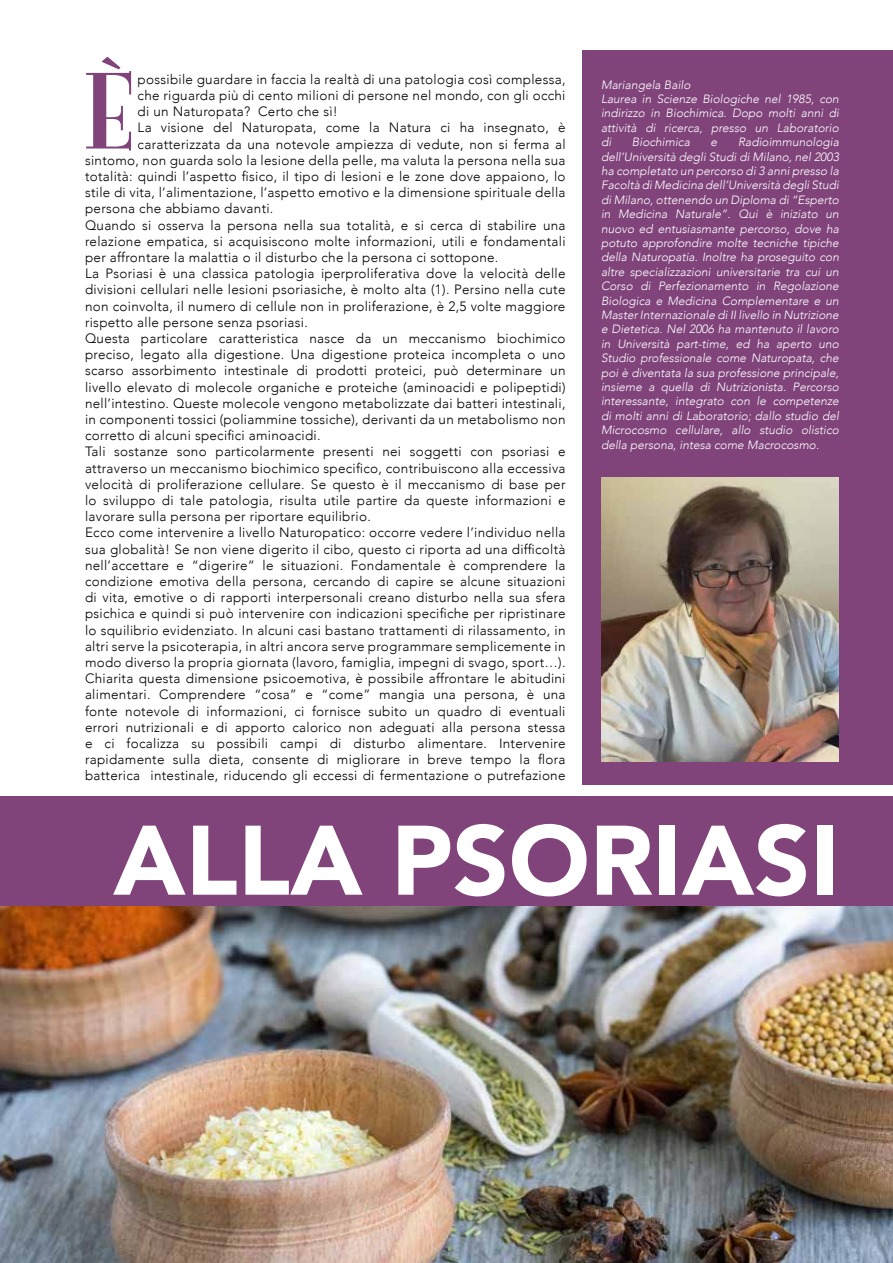
<style>
.page{position:relative;width:893px;height:1263px;background:#fff}
.page>*{position:absolute;margin:0;border:0;box-sizing:border-box;transform-origin:0 0}
.t1{font:900 97.5px "Avenir";color:#fff}
.t2{font:94.35px "Mona Lisa Solid ITC Normal";color:#80447b}
.t3{font:300 13.5px "Avenir";letter-spacing:.02em;color:#000}
.t4{font:italic 300 12px/14.4px "Avenir";color:#fff}
</style>
<div class="page">
<img style="left:1px;top:906px;width:892px;height:357px">
<img style="left:0;top:0;width:1px;height:1263px">
<div style="left:583px;top:50px;width:310px;height:734px;background:#80447b"></div>
<img style="left:601px;top:478px;width:238px;height:283px">
<div style="left:0;top:796px;width:893px;height:110px;background:#80447b"></div>
<h2 class="t2" style="left:82px;top:56px;width:55px">È</h2>
<p class="t3" style="left:138px;top:71px;width:429px">possibile guardare in faccia la realtà di una patologia così complessa,</p>
<p class="t3" style="left:138px;top:87px;width:429px">che riguarda più di cento milioni di persone nel mondo, con gli occhi</p>
<p class="t3" style="left:138px;top:103px;width:202px">di un Naturopata? Certo che sì!</p>
<p class="t3" style="left:138px;top:120px;width:429px">La visione del Naturopata, come la Natura ci ha insegnato, è</p>
<p class="t3" style="left:138px;top:136px;width:429px">caratterizzata da una notevole ampiezza di vedute, non si ferma al</p>
<p class="t3" style="left:85px;top:152px;width:482px">sintomo, non guarda solo la lesione della pelle, ma valuta la persona nella sua</p>
<p class="t3" style="left:85px;top:168px;width:482px">totalità: quindi l’aspetto fisico, il tipo di lesioni e le zone dove appaiono, lo</p>
<p class="t3" style="left:85px;top:184px;width:482px">stile di vita, l’alimentazione, l’aspetto emotivo e la dimensione spirituale della</p>
<p class="t3" style="left:85px;top:201px;width:190px">persona che abbiamo davanti.</p>
<p class="t3" style="left:85px;top:217px;width:482px">Quando si osserva la persona nella sua totalità, e si cerca di stabilire una</p>
<p class="t3" style="left:85px;top:233px;width:482px">relazione empatica, si acquisiscono molte informazioni, utili e fondamentali</p>
<p class="t3" style="left:85px;top:249px;width:415px">per affrontare la malattia o il disturbo che la persona ci sottopone.</p>
<p class="t3" style="left:85px;top:265px;width:482px">La Psoriasi è una classica patologia iperproliferativa dove la velocità delle</p>
<p class="t3" style="left:85px;top:282px;width:482px">divisioni cellulari nelle lesioni psoriasiche, è molto alta (1). Persino nella cute</p>
<p class="t3" style="left:85px;top:298px;width:482px">non coinvolta, il numero di cellule non in proliferazione, è 2,5 volte maggiore</p>
<p class="t3" style="left:85px;top:314px;width:224px">rispetto alle persone senza psoriasi.</p>
<p class="t3" style="left:85px;top:330px;width:482px">Questa particolare caratteristica nasce da un meccanismo biochimico</p>
<p class="t3" style="left:85px;top:346px;width:482px">preciso, legato alla digestione. Una digestione proteica incompleta o uno</p>
<p class="t3" style="left:85px;top:363px;width:482px">scarso assorbimento intestinale di prodotti proteici, può determinare un</p>
<p class="t3" style="left:85px;top:379px;width:482px">livello elevato di molecole organiche e proteiche (aminoacidi e polipeptidi)</p>
<p class="t3" style="left:85px;top:395px;width:482px">nell’intestino. Queste molecole vengono metabolizzate dai batteri intestinali,</p>
<p class="t3" style="left:85px;top:411px;width:482px">in componenti tossici (poliammine tossiche), derivanti da un metabolismo non</p>
<p class="t3" style="left:85px;top:427px;width:237px">corretto di alcuni specifici aminoacidi.</p>
<p class="t3" style="left:85px;top:444px;width:482px">Tali sostanze sono particolarmente presenti nei soggetti con psoriasi e</p>
<p class="t3" style="left:85px;top:460px;width:482px">attraverso un meccanismo biochimico specifico, contribuiscono alla eccessiva</p>
<p class="t3" style="left:85px;top:476px;width:482px">velocità di proliferazione cellulare. Se questo è il meccanismo di base per</p>
<p class="t3" style="left:85px;top:492px;width:482px">lo sviluppo di tale patologia, risulta utile partire da queste informazioni e</p>
<p class="t3" style="left:85px;top:508px;width:287px">lavorare sulla persona per riportare equilibrio.</p>
<p class="t3" style="left:85px;top:525px;width:482px">Ecco come intervenire a livello Naturopatico: occorre vedere l’individuo nella</p>
<p class="t3" style="left:85px;top:541px;width:482px">sua globalità! Se non viene digerito il cibo, questo ci riporta ad una difficoltà</p>
<p class="t3" style="left:85px;top:557px;width:482px">nell’accettare e “digerire” le situazioni. Fondamentale è comprendere la</p>
<p class="t3" style="left:85px;top:573px;width:482px">condizione emotiva della persona, cercando di capire se alcune situazioni</p>
<p class="t3" style="left:85px;top:589px;width:482px">di vita, emotive o di rapporti interpersonali creano disturbo nella sua sfera</p>
<p class="t3" style="left:85px;top:606px;width:482px">psichica e quindi si può intervenire con indicazioni specifiche per ripristinare</p>
<p class="t3" style="left:85px;top:622px;width:482px">lo squilibrio evidenziato. In alcuni casi bastano trattamenti di rilassamento, in</p>
<p class="t3" style="left:85px;top:638px;width:482px">altri serve la psicoterapia, in altri ancora serve programmare semplicemente in</p>
<p class="t3" style="left:85px;top:654px;width:482px">modo diverso la propria giornata (lavoro, famiglia, impegni di svago, sport…).</p>
<p class="t3" style="left:85px;top:670px;width:482px">Chiarita questa dimensione psicoemotiva, è possibile affrontare le abitudini</p>
<p class="t3" style="left:85px;top:687px;width:482px">alimentari. Comprendere “cosa” e “come” mangia una persona, è una</p>
<p class="t3" style="left:85px;top:703px;width:482px">fonte notevole di informazioni, ci fornisce subito un quadro di eventuali</p>
<p class="t3" style="left:85px;top:719px;width:482px">errori nutrizionali e di apporto calorico non adeguati alla persona stessa</p>
<p class="t3" style="left:85px;top:735px;width:482px">e ci focalizza su possibili campi di disturbo alimentare. Intervenire</p>
<p class="t3" style="left:85px;top:751px;width:482px">rapidamente sulla dieta, consente di migliorare in breve tempo la flora</p>
<p class="t3" style="left:85px;top:768px;width:482px">batterica intestinale, riducendo gli eccessi di fermentazione o putrefazione</p>
<p class="t4" style="left:601px;top:77px;width:239px">Mariangela Bailo<br>Laurea in Scienze Biologiche nel 1985, con indirizzo in Biochimica. Dopo molti anni di attività di ricerca, presso un Laboratorio di</p>
<p class="t4" style="left:601px;top:135px;width:239px;text-align:justify;text-indent:137px">Radioimmunologia dell’Università degli Studi di Milano, nel 2003 ha completato un percorso di 3 anni presso la Facoltà di Medicina dell’Università degli Studi di Milano, ottenendo un Diploma di “Esperto in Medicina Naturale”. Qui è iniziato un nuovo ed entusiasmante percorso, dove ha potuto approfondire molte tecniche tipiche della Naturopatia. Inoltre ha proseguito con altre specializzazioni universitarie tra cui un Corso di Perfezionamento in Regolazione Biologica e Medicina Complementare e un Master Internazionale di II livello in Nutrizione e Dietetica. Nel 2006 ha mantenuto il lavoro in Università part-time, ed ha aperto uno Studio professionale come Naturopata, che poi è diventata la sua professione principale, insieme a quella di Nutrizionista. Percorso interessante, integrato con le competenze di molti anni di Laboratorio; dallo studio del Microcosmo cellulare, allo studio olistico della persona, intesa come Macrocosmo.</p>
<p class="t4" style="left:632px;top:135px;width:59px">Biochimica</p>
<p class="t4" style="left:711px;top:135px;width:8px">e</p>
<h1 class="t1" style="left:113px;top:777px;width:727px">ALLA PSORIASI</h1>
</div>
